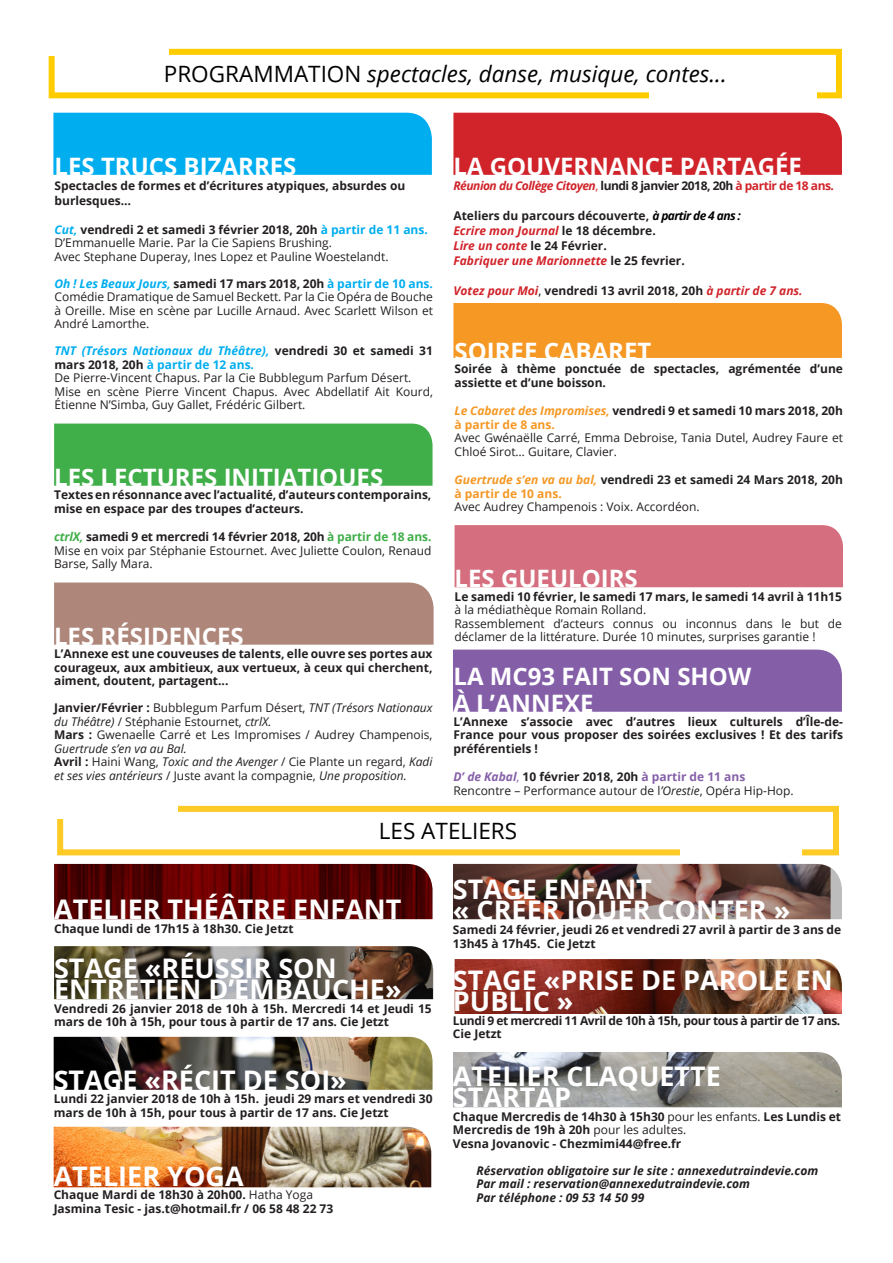
<style>
.page{position:relative;width:893px;height:1263px;background:#fff}
.page>*{position:absolute;margin:0;border:0;box-sizing:border-box;transform-origin:0 0}
.t1{font:700 27px/21px "Open Sans";color:#fff}
.t2{font:700 24px "Open Sans";color:#fff}
.t3{font:italic 22.5px "Open Sans";color:#000}
.t4{font:22.5px "Open Sans";color:#000}
.t5{font:700 12px/13.5px "Open Sans";color:#231f20}
.t6{font:12px/13.5px "Open Sans";color:#231f20}
.t7{font:italic 700 12px "Open Sans";color:#231f20}
.t8{font:italic 700 12px "Open Sans";color:#d1232a}
.t9{font:italic 12px/13.5px "Open Sans";color:#231f20}
.t10{font:italic 700 12px "Open Sans";letter-spacing:-.04em;color:#d1232a}
.t11{font:700 12px "Open Sans";letter-spacing:-.03em;color:#231f20}
.s1{font-style:normal}
.s2{font-style:italic;color:#00aeef}
.s3{color:#00aeef}
.s4{font-style:italic;color:#40ae49}
.s5{color:#40ae49}
.s6{font-weight:700}
.s7{font-style:italic}
.s8{font-weight:700;font-style:normal}
.s9{font-weight:400;font-style:normal}
.s10{font-style:normal;color:#231f20}
.s11{font-style:italic;color:#000}
.s12{font-style:italic;color:#d1232a}
.s13{font-weight:400;font-style:normal;color:#000}
.s14{font-style:italic;color:#f59824}
.s15{color:#f59824}
.s16{font-weight:400}
.s17{font-style:italic;color:#845fa8}
.s18{font-weight:400;color:#845fa8}
.s19{color:#845fa8}
</style>
<div class="page">
<div style="left:53px;top:113px;width:379px;height:62px;background:#00aeef"></div>
<div style="left:453px;top:113px;width:389px;height:62px;background:#d1232a"></div>
<div style="left:49px;top:49px;width:793px;height:49px;border:6px solid #fc0"></div>
<div style="left:48px;top:42px;width:121px;height:14px;background:#fff"></div>
<div style="left:649px;top:84px;width:168px;height:16px;background:#fff"></div>
<div style="left:57px;top:806px;width:782px;height:49px;border:6px solid #feca26"></div>
<div style="left:680px;top:838px;width:121px;height:21px;background:#fff"></div>
<div style="left:453px;top:303px;width:389px;height:55px;background:#f59824"></div>
<div style="left:54px;top:582px;width:380px;height:63px;background:#ae867a"></div>
<div style="left:57px;top:805px;width:121px;height:13px;background:#fff"></div>
<div style="left:54px;top:424px;width:379px;height:62px;background:#40ae49"></div>
<div style="left:455px;top:525px;width:388px;height:62px;background:#d56f7f"></div>
<div style="left:453px;top:650px;width:389px;height:62px;background:#845fa8"></div>
<img style="left:454px;top:864px;width:388px;height:55px">
<img style="left:455px;top:959px;width:387px;height:55px">
<img style="left:54px;top:1037px;width:379px;height:53px">
<svg style="left:55px;top:946px;width:378px;height:53px;background:#53493d"></svg>
<img style="left:54px;top:864px;width:379px;height:55px">
<img style="left:453px;top:1052px;width:389px;height:55px">
<img style="left:54px;top:1127px;width:377px;height:60px">
<p class="t3" style="left:164px;top:59px;width:564px"><span class="s1">PROGRAMMATION</span> spectacles, danse, musique, contes...</p>
<p class="t2" style="left:55px;top:150px;width:243px">LES TRUCS BIZARRES</p>
<p class="t5" style="left:55px;top:178px;width:352px;line-height:15px">Spectacles de formes et d’écritures atypiques, absurdes ou burlesques…</p>
<p class="t5" style="left:55px;top:223px;width:375px"><span class="s2">Cut,</span> vendredi 2 et samedi 3 février 2018, 20h <span class="s3">à partir de 11 ans.</span></p>
<p class="t6" style="left:55px;top:236px;width:279px">D’Emmanuelle Marie. Par la Cie Sapiens Brushing.</p>
<p class="t6" style="left:55px;top:250px;width:336px">Avec Stephane Duperay, Ines Lopez et Pauline Woestelandt.</p>
<p class="t5" style="left:55px;top:277px;width:380px"><span class="s2">Oh ! Les Beaux Jours,</span> samedi 17 mars 2018, 20h <span class="s3">à partir de 10 ans.</span></p>
<p class="t6" style="left:55px;top:290px;width:380px;text-align:justify">Comédie Dramatique de Samuel Beckett. Par la Cie Opéra de Bouche à Oreille. Mise en scène par Lucille Arnaud. Avec Scarlett Wilson et André Lamorthe.</p>
<p class="t5" style="left:55px;top:344px;width:380px"><span class="s2">TNT (Trésors Nationaux du Théâtre),</span> vendredi 30 et samedi 31 mars 2018, 20h <span class="s3">à partir de 12 ans.</span></p>
<p class="t6" style="left:55px;top:371px;width:358px">De Pierre-Vincent Chapus. Par la Cie Bubblegum Parfum Désert.</p>
<p class="t6" style="left:55px;top:385px;width:380px">Mise en scène Pierre Vincent Chapus. Avec Abdellatif Ait Kourd,<br>Étienne N’Simba, Guy Gallet, Frédéric Gilbert.</p>
<p class="t2" style="left:54px;top:460px;width:331px">LES LECTURES INITIATIQUES</p>
<p class="t5" style="left:54px;top:488px;width:379px">Textes en résonnance avec l’actualité, d’auteurs contemporains, mise en espace par des troupes d’acteurs.</p>
<p class="t5" style="left:54px;top:530px;width:379px"><span class="s4">ctrlX,</span> samedi 9 et mercredi 14 février 2018, 20h <span class="s5">à partir de 18 ans.</span></p>
<p class="t6" style="left:54px;top:543px;width:379px">Mise en voix par Stéphanie Estournet. Avec Juliette Coulon, Renaud<br>Barse, Sally Mara.</p>
<p class="t2" style="left:54px;top:619px;width:191px">LES RÉSIDENCES</p>
<p class="t5" style="left:54px;top:647px;width:380px;text-align:justify">L’Annexe est une couveuses de talents, elle ouvre ses portes aux courageux, aux ambitieux, aux vertueux, à ceux qui cherchent, aiment, doutent, partagent...</p>
<p class="t6" style="left:54px;top:701px;width:380px"><span class="s6">Janvier/Février :</span> Bubblegum Parfum Désert, <span class="s7">TNT (Trésors Nationaux du Théâtre)</span> / Stéphanie Estournet, <span class="s7">ctrlX.</span></p>
<p class="t6" style="left:54px;top:728px;width:380px"><span class="s6">Mars :</span> Gwenaelle Carré et Les Impromises / Audrey Champenois,<br><span class="s7">Guertrude s’en va au Bal.</span></p>
<p class="t9" style="left:54px;top:755px;width:380px"><span class="s8">Avril :</span> <span class="s1">Haini Wang,</span> Toxic and the Avenger <span class="s1">/ Cie Plante un regard,</span> Kadi et ses vies antérieurs <span class="s1">/ Juste avant la compagnie,</span> Une proposition.</p>
<p class="t2" style="left:453px;top:149px;width:350px">LA GOUVERNANCE PARTAGÉE</p>
<p class="t10" style="left:453px;top:177px;width:382px">Réunion du Collège Citoyen<span class="s9">,</span> <span class="s10">lundi 8 janvier 2018, 20h</span> <span class="s1">à partir de 18 ans.</span></p>
<p class="t5" style="left:453px;top:208px;width:289px">Ateliers du parcours découverte, <span class="s11">à partir de 4 ans :</span></p>
<p class="t8" style="left:453px;top:222px;width:204px">Ecrire mon Journal <span class="s10">le 18 décembre.</span></p>
<p class="t5" style="left:453px;top:238px;width:155px"><span class="s12">Lire un conte</span> le 24 Février.</p>
<p class="t8" style="left:453px;top:252px;width:233px">Fabriquer une Marionnette <span class="s10">le 25 fevrier.</span></p>
<p class="t8" style="left:453px;top:282px;width:351px">Votez pour Moi<span class="s13">,</span> <span class="s10">vendredi 13 avril 2018, 20h</span> à partir de 7 ans.</p>
<p class="t2" style="left:454px;top:334px;width:198px">SOIREE CABARET</p>
<p class="t5" style="left:454px;top:362px;width:390px">Soirée à thème ponctuée de spectacles, agrémentée d’une assiette et d’une boisson.</p>
<p class="t5" style="left:454px;top:404px;width:390px"><span class="s14">Le Cabaret des Impromises,</span> vendredi 9 et samedi 10 mars 2018, 20h <span class="s15">à partir de 8 ans.</span></p>
<p class="t6" style="left:454px;top:431px;width:390px">Avec Gwénaëlle Carré, Emma Debroise, Tania Dutel, Audrey Faure et<br>Chloé Sirot… Guitare, Clavier.</p>
<p class="t5" style="left:454px;top:473px;width:390px"><span class="s14">Guertrude s’en va au bal,</span> vendredi 23 et samedi 24 Mars 2018, 20h <span class="s15">à partir de 10 ans.</span></p>
<p class="t6" style="left:454px;top:500px;width:247px">Avec Audrey Champenois : Voix. Accordéon.</p>
<p class="t2" style="left:455px;top:562px;width:185px">LES GUEULOIRS</p>
<p class="t5" style="left:455px;top:589px;width:389px">Le samedi 10 février, le samedi 17 mars, le samedi 14 avril à 11h15 <span class="s16">à la médiathèque Romain Rolland.</span></p>
<p class="t6" style="left:455px;top:616px;width:389px">Rassemblement d’acteurs connus ou inconnus dans le but de déclamer de la littérature. Durée 10 minutes, surprises garantie !</p>
<p class="t2" style="left:453px;top:660px;width:299px">LA MC93 FAIT SON SHOW</p>
<p class="t2" style="left:453px;top:687px;width:142px">À L’ANNEXE</p>
<p class="t5" style="left:453px;top:714px;width:391px;text-align:justify">L’Annexe s’associe avec d’autres lieux culturels d’Île-de-France pour vous proposer des soirées exclusives ! Et des tarifs préférentiels !</p>
<p class="t5" style="left:453px;top:770px;width:293px"><span class="s17">D’ de Kabal</span><span class="s18">,</span> 10 février 2018, 20h <span class="s19">à partir de 11 ans</span></p>
<p class="t6" style="left:453px;top:783px;width:342px">Rencontre – Performance autour de l<span class="s7">’Orestie</span>, Opéra Hip-Hop.</p>
<p class="t4" style="left:379px;top:816px;width:140px">LES ATELIERS</p>
<p class="t1" style="left:54px;top:898px;width:349px">ATELIER THÉÂTRE ENFANT</p>
<p class="t5" style="left:54px;top:921px;width:241px">Chaque lundi de 17h15 à 18h30. Cie Jetzt</p>
<p class="t1" style="left:54px;top:957px;width:349px">STAGE «RÉUSSIR SON<br>ENTRETIEN D’EMBAUCHE»</p>
<p class="t5" style="left:54px;top:1001px;width:379px">Vendredi 26 janvier 2018 de 10h à 15h. Mercredi 14 et Jeudi 15 mars de 10h à 15h, pour tous à partir de 17 ans. Cie Jetzt</p>
<p class="t1" style="left:54px;top:1069px;width:295px">STAGE «RÉCIT DE SOI»</p>
<p class="t5" style="left:54px;top:1092px;width:380px">Lundi 22 janvier 2018 de 10h à 15h. jeudi 29 mars et vendredi 30 mars de 10h à 15h, pour tous à partir de 17 ans. Cie Jetzt</p>
<p class="t1" style="left:54px;top:1165px;width:192px">ATELIER YOGA</p>
<p class="t5" style="left:54px;top:1188px;width:261px">Chaque Mardi de 18h30 à 20h00. <span class="s16">Hatha Yoga</span></p>
<p class="t5" style="left:54px;top:1201px;width:281px">Jasmina Tesic - jas.t@hotmail.fr / 06 58 48 22 73</p>
<p class="t1" style="left:453px;top:878px;width:200px">STAGE ENFANT</p>
<p class="t1" style="left:453px;top:899px;width:339px">« CRÉER JOUER CONTER »</p>
<p class="t5" style="left:453px;top:922px;width:390px">Samedi 24 février, jeudi 26 et vendredi 27 avril à partir de 3 ans de<br>13h45 à 17h45. Cie Jetzt</p>
<p class="t1" style="left:453px;top:969px;width:381px">STAGE «PRISE DE PAROLE EN<br>PUBLIC »</p>
<p class="t11" style="left:453px;top:1012px;width:389px">Lundi 9 et mercredi 11 Avril de 10h à 15h, pour tous à partir de 17 ans.</p>
<p class="t5" style="left:453px;top:1027px;width:50px">Cie Jetzt</p>
<p class="t1" style="left:453px;top:1065px;width:270px">ATELIER CLAQUETTE<br>STARTAP</p>
<p class="t5" style="left:453px;top:1109px;width:390px">Chaque Mercredis de 14h30 à 15h30 <span class="s16">pour les enfants.</span> Les Lundis et<br>Mercredis de 19h à 20h <span class="s16">pour les adultes.</span></p>
<p class="t5" style="left:453px;top:1136px;width:230px">Vesna Jovanovic - Chezmimi44@free.fr</p>
<p class="t7" style="left:477px;top:1162px;width:343px">Réservation obligatoire sur le site : annexedutraindevie.com</p>
<p class="t7" style="left:477px;top:1175px;width:275px">Par mail : reservation@annexedutraindevie.com</p>
<p class="t7" style="left:477px;top:1189px;width:169px">Par téléphone : 09 53 14 50 99</p>
</div>
